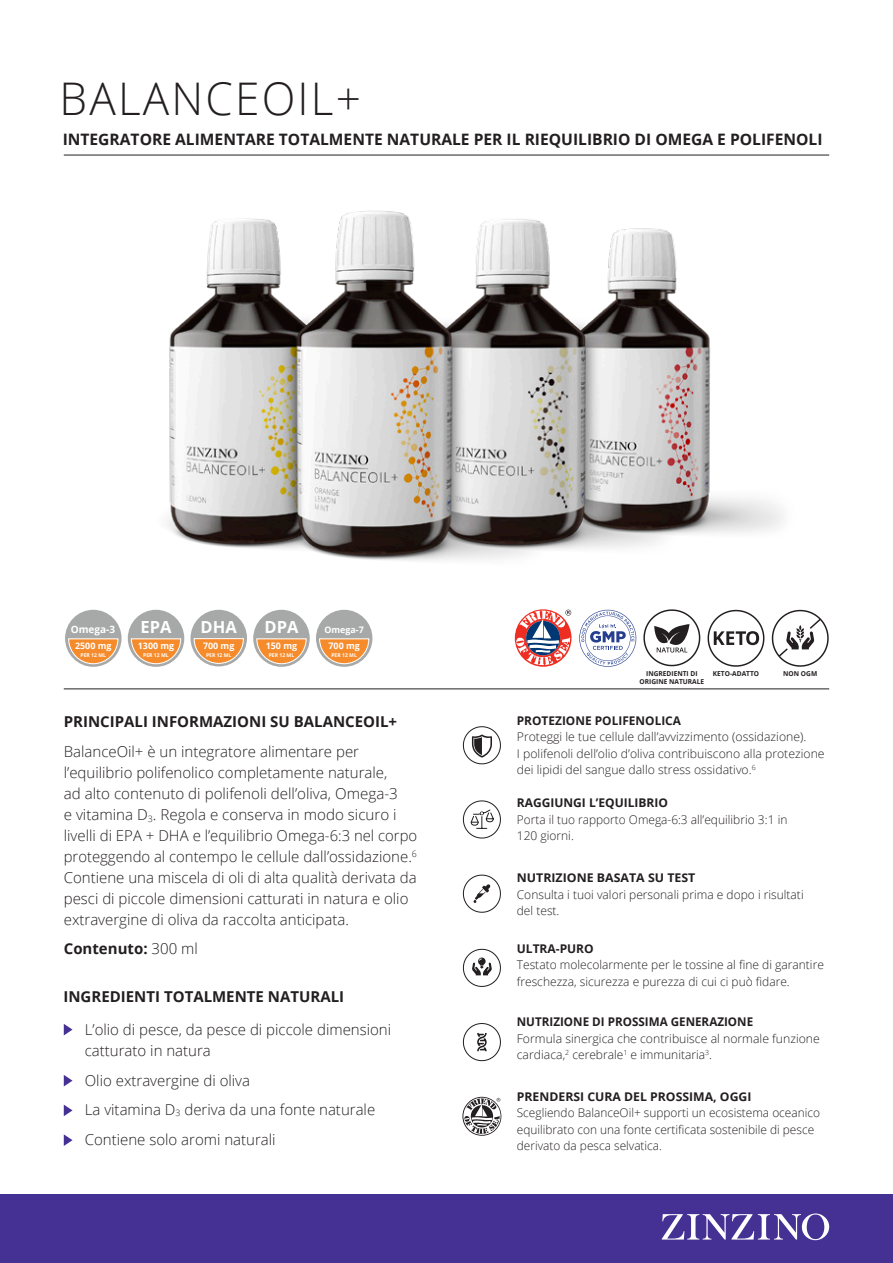
<style>
.page{position:relative;width:893px;height:1263px;background:#fff}
.page>*{position:absolute;margin:0;border:0;box-sizing:border-box;transform-origin:0 0}
.t1{font:300 45px "Open Sans";letter-spacing:.05em;color:#231f20}
.t2{font:700 16.65px "Open Sans";color:#fff}
.t3{font:700 16.5px "Open Sans";color:#fff}
.Brödtext{font:700 15.75px "Open Sans";color:#231f20}
.Brödtext-2{font:300 15px/21px "Open Sans";color:#231f20}
.Brödtext-3{font:700 15px "Open Sans";color:#231f20}
.Brödtext-4{font:300 12px/16.5px "Open Sans";color:#231f20}
.Brödtext-5{font:700 12px "Open Sans";color:#231f20}
.t4{font:700 10.05px "Open Sans";color:#fff}
.t5{font:700 9px "Open Sans";color:#fff}
.t6{font:700 8.85px "Open Sans";color:#fff}
.Brödtext-6{font:700 6.75px "Open Sans";color:#231f20}
.t7{font:700 5.1px "Open Sans";color:#fff}
.s1{font-weight:300}
.s2{font-size:8.7px}
</style>
<div class="page">
<div style="left:0;top:1194px;width:893px;height:69px;background:#443193"></div>
<svg style="left:662px;top:1213px;width:167px;height:27px"></svg>
<hr style="left:64px;top:155px;width:765px;height:1px;background:#231f20">
<hr style="left:64px;top:689px;width:765px;height:1px;background:#231f20">
<svg style="left:462px;top:726px;width:39px;height:39px"></svg>
<svg style="left:462px;top:800px;width:39px;height:39px"></svg>
<svg style="left:462px;top:874px;width:39px;height:39px"></svg>
<svg style="left:462px;top:948px;width:39px;height:39px"></svg>
<svg style="left:462px;top:1023px;width:39px;height:38px"></svg>
<svg style="left:462px;top:1097px;width:39px;height:39px"></svg>
<svg style="left:463px;top:1098px;width:38px;height:37px"></svg>
<img style="left:167px;top:211px;width:616px;height:350px">
<div style="left:65px;top:610px;width:57px;height:57px;background:#a7a9a9;border-radius:50%"></div>
<svg style="left:68px;top:638px;width:51px;height:27px"></svg>
<div style="left:128px;top:610px;width:56px;height:57px;background:#a7a9a9;border-radius:50%"></div>
<svg style="left:130px;top:638px;width:52px;height:27px"></svg>
<div style="left:190px;top:610px;width:57px;height:56px;background:#a7a9a9;border-radius:50%"></div>
<svg style="left:193px;top:638px;width:51px;height:26px"></svg>
<div style="left:253px;top:610px;width:57px;height:57px;background:#a7a9a9;border-radius:50%"></div>
<svg style="left:256px;top:638px;width:51px;height:27px"></svg>
<div style="left:316px;top:610px;width:56px;height:57px;background:#a7a9a9;border-radius:50%"></div>
<svg style="left:319px;top:638px;width:51px;height:27px"></svg>
<svg style="left:64px;top:1024px;width:9px;height:11px"></svg>
<svg style="left:64px;top:1075px;width:9px;height:11px"></svg>
<svg style="left:64px;top:1104px;width:9px;height:12px"></svg>
<svg style="left:64px;top:1134px;width:9px;height:12px"></svg>
<svg style="left:579px;top:610px;width:57px;height:57px"></svg>
<svg style="left:514px;top:609px;width:58px;height:58px"></svg>
<svg style="left:771px;top:609px;width:58px;height:58px"></svg>
<svg style="left:707px;top:609px;width:58px;height:58px"></svg>
<svg style="left:643px;top:609px;width:58px;height:58px"></svg>
<p class="t1" style="left:60px;top:68px;width:303px">BALANCEOIL+</p>
<p class="Brödtext" style="left:63px;top:129px;width:761px">INTEGRATORE ALIMENTARE TOTALMENTE NATURALE PER IL RIEQUILIBRIO DI OMEGA E POLIFENOLI</p>
<p class="t4" style="left:71px;top:622px;width:46px">Omega-3</p>
<p class="t2" style="left:141px;top:615px;width:33px">EPA</p>
<p class="t5" style="left:138px;top:639px;width:38px">1300 mg</p>
<p class="t7" style="left:143px;top:651px;width:27px">PER 12 ML</p>
<p class="t5" style="left:75px;top:639px;width:38px">2500 mg</p>
<p class="t7" style="left:81px;top:651px;width:27px">PER 12 ML</p>
<p class="t3" style="left:201px;top:615px;width:38px">DHA</p>
<p class="t6" style="left:203px;top:639px;width:33px">700 mg</p>
<p class="t7" style="left:206px;top:651px;width:27px">PER 12 ML</p>
<p class="t2" style="left:264px;top:615px;width:35px">DPA</p>
<p class="t5" style="left:266px;top:639px;width:33px">150 mg</p>
<p class="t7" style="left:269px;top:651px;width:27px">PER 12 ML</p>
<p class="t5" style="left:324px;top:624px;width:41px">Omega-7</p>
<p class="t5" style="left:329px;top:639px;width:33px">700 mg</p>
<p class="t7" style="left:331px;top:651px;width:27px">PER 12 ML</p>
<p class="Brödtext-6" style="left:646px;top:669px;width:53px">INGREDIENTI DI</p>
<p class="Brödtext-6" style="left:713px;top:669px;width:48px">KETO-ADATTO</p>
<p class="Brödtext-6" style="left:783px;top:669px;width:36px">NON OGM</p>
<p class="Brödtext-6" style="left:639px;top:677px;width:66px">ORIGINE NATURALE</p>
<p class="Brödtext-3" style="left:64px;top:710px;width:335px">PRINCIPALI INFORMAZIONI SU BALANCEOIL+</p>
<p class="Brödtext-5" style="left:517px;top:712px;width:166px">PROTEZIONE POLIFENOLICA</p>
<p class="Brödtext-4" style="left:517px;top:728px;width:309px">Proteggi le tue cellule dall’avvizzimento (ossidazione).<br>I polifenoli dell’olio d’oliva contribuiscono alla protezione dei lipidi del sangue dallo stress ossidativo.<sup>6</sup></p>
<p class="Brödtext-5" style="left:517px;top:794px;width:153px">RAGGIUNGI L’EQUILIBRIO</p>
<p class="Brödtext-4" style="left:517px;top:811px;width:272px">Porta il tuo rapporto Omega-6:3 all’equilibrio 3:1 in<br>120 giorni.</p>
<p class="Brödtext-5" style="left:517px;top:869px;width:180px">NUTRIZIONE BASATA SU TEST</p>
<p class="Brödtext-4" style="left:517px;top:886px;width:288px">Consulta i tuoi valori personali prima e dopo i risultati del test.</p>
<p class="Brödtext-5" style="left:517px;top:940px;width:78px">ULTRA-PURO</p>
<p class="Brödtext-4" style="left:517px;top:956px;width:309px">Testato molecolarmente per le tossine al fine di garantire freschezza, sicurezza e purezza di cui ci può fidare.</p>
<p class="Brödtext-5" style="left:517px;top:1014px;width:238px">NUTRIZIONE DI PROSSIMA GENERAZIONE</p>
<p class="Brödtext-4" style="left:517px;top:1030px;width:305px">Formula sinergica che contribuisce al normale funzione cardiaca,<sup>2</sup> cerebrale<sup>1</sup> e immunitaria<sup>3</sup>.</p>
<p class="Brödtext-5" style="left:517px;top:1088px;width:236px">PRENDERSI CURA DEL PROSSIMA, OGGI</p>
<p class="Brödtext-4" style="left:517px;top:1104px;width:305px">Scegliendo BalanceOil+ supporti un ecosistema oceanico equilibrato con una fonte certificata sostenibile di pesce derivato da pesca selvatica.</p>
<p class="Brödtext-2" style="left:64px;top:741px;width:355px">BalanceOil+ è un integratore alimentare per l’equilibrio polifenolico completamente naturale,<br>ad alto contenuto di polifenoli dell’oliva, Omega-3<br>e vitamina D<sub>3</sub>. Regola e conserva in modo sicuro i livelli di EPA + DHA e l’equilibrio Omega-6:3 nel corpo proteggendo al contempo le cellule dall’ossidazione.<sup>6<br></sup>Contiene una miscela di oli di alta qualità derivata da pesci di piccole dimensioni catturati in natura e olio extravergine di oliva da raccolta anticipata.</p>
<p class="Brödtext-3" style="left:64px;top:938px;width:135px">Contenuto: <span class="s1">300 ml</span></p>
<p class="Brödtext-3" style="left:63px;top:986px;width:282px">INGREDIENTI TOTALMENTE NATURALI</p>
<p class="Brödtext-2" style="left:85px;top:1019px;width:308px">L’olio di pesce, da pesce di piccole dimensioni catturato in natura</p>
<p class="Brödtext-2" style="left:85px;top:1069px;width:167px">Olio extravergine di oliva</p>
<p class="Brödtext-2" style="left:85px;top:1099px;width:292px">La vitamina D<span class="s2">3</span> deriva da una fonte naturale</p>
<p class="Brödtext-2" style="left:85px;top:1128px;width:192px">Contiene solo aromi naturali</p>
</div>
